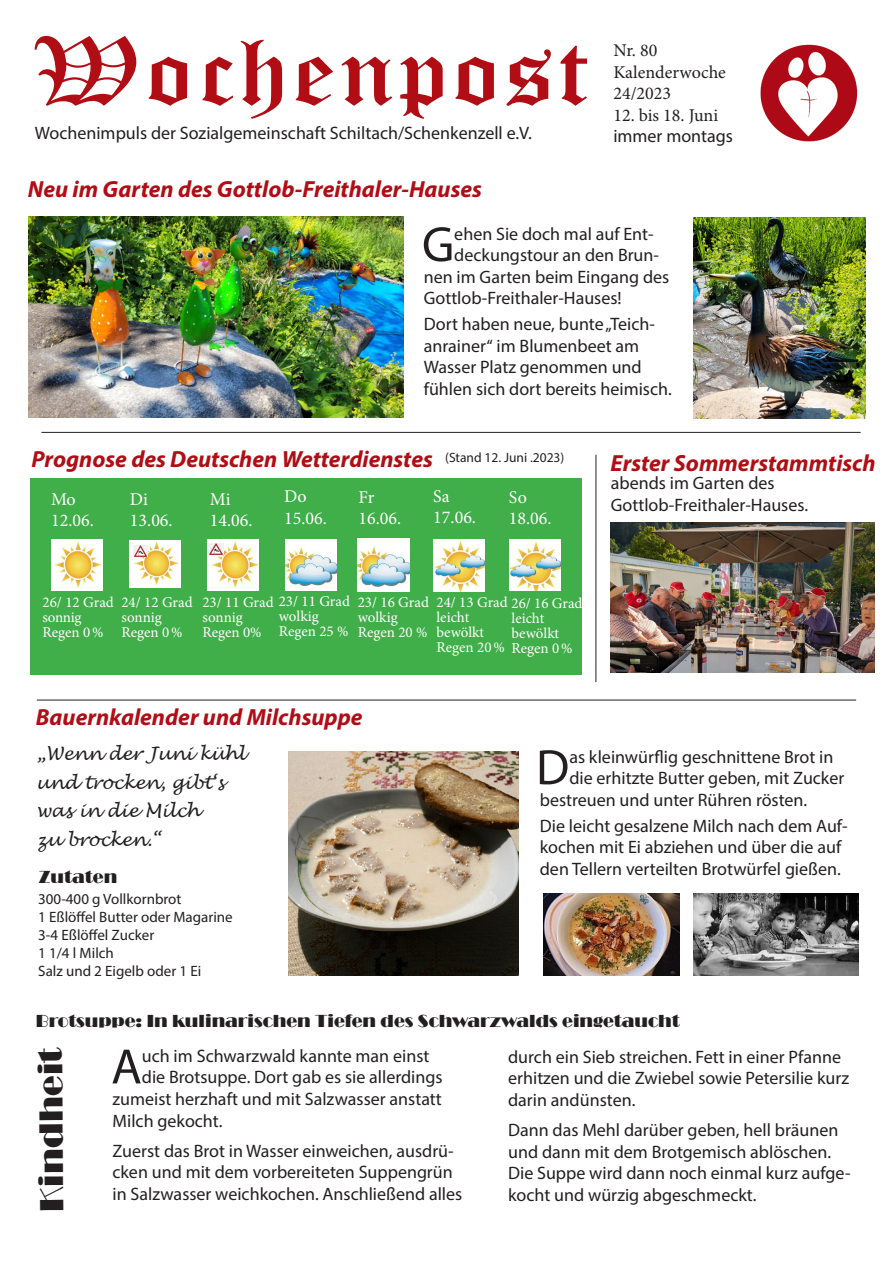
<style>
.page{position:relative;width:893px;height:1263px;background:#fff}
.page>*{position:absolute;margin:0;border:0;box-sizing:border-box;transform-origin:0 0}
.t1{font:94.5px "Old English Text";letter-spacing:.04em;color:#b00d15;scale:1.15 1}
.t2{font:50.1px "Myriad Pro";color:#231f20}
.t3{font:34.5px "Broadway";letter-spacing:-.01em;color:#231f20}
.t4{font:italic 700 23.4px "Myriad Pro";color:#b00d15}
.t5{font:18px/21.6px "Myriad Pro";color:#231f20}
.t6{font:18px "Broadway";color:#231f20}
.t7{font:italic 18px/28.5px "Lucida Handwriting";letter-spacing:-.01em;color:#231f20}
.t8{font:18px "Minion Pro";color:#fff}
.t9{font:18px "Minion Pro";color:#231f20}
.t10{font:15px/15px "Minion Pro";color:#fff}
.t11{font:15px "Myriad Pro";color:#231f20}
.t12{font:13.5px "Myriad Pro";color:#231f20}
</style>
<div class="page">
<img style="left:760px;top:44px;width:98px;height:98px">
<div style="left:30px;top:478px;width:552px;height:197px;background:#40ae49"></div>
<img style="left:51px;top:539px;width:51px;height:51px">
<img style="left:130px;top:541px;width:51px;height:47px">
<img style="left:208px;top:539px;width:51px;height:52px">
<img style="left:433px;top:539px;width:52px;height:52px">
<img style="left:285px;top:539px;width:51px;height:52px">
<img style="left:358px;top:539px;width:52px;height:52px">
<img style="left:509px;top:539px;width:51px;height:52px">
<hr style="left:596px;top:455px;width:1px;height:227px;background:#231f20">
<hr style="left:41px;top:432px;width:820px;height:1px;background:#231f20">
<img style="left:288px;top:752px;width:231px;height:224px">
<img style="left:28px;top:216px;width:375px;height:201px">
<img style="left:693px;top:218px;width:173px;height:201px">
<img style="left:543px;top:894px;width:136px;height:82px">
<img style="left:693px;top:894px;width:166px;height:82px">
<hr style="left:37px;top:700px;width:819px;height:1px;background:#231f20">
<img style="left:611px;top:522px;width:263px;height:151px">
<img style="left:133px;top:545px;width:15px;height:11px">
<img style="left:209px;top:543px;width:14px;height:11px">
<p class="t1" style="left:31px;top:11px;width:487px">Wochenpost</p>
<p class="t9" style="left:613px;top:38px;width:46px">Nr. 80</p>
<p class="t9" style="left:613px;top:60px;width:114px">Kalenderwoche</p>
<p class="t9" style="left:613px;top:81px;width:59px">24/2023</p>
<p class="t9" style="left:613px;top:103px;width:106px">12. bis 18. Juni</p>
<p class="t5" style="left:35px;top:121px;width:499px">Wochenimpuls der Sozialgemeinschaft Schiltach/Schenkenzell e.V.</p>
<p class="t5" style="left:613px;top:125px;width:121px">immer montags</p>
<p class="t4" style="left:28px;top:174px;width:455px">Neu im Garten des Gottlob-Freithaler-Hauses</p>
<p class="t2" style="left:422px;top:213px;width:34px">G</p>
<p class="t5" style="left:454px;top:222px;width:201px">ehen Sie doch mal auf Ent-</p>
<p class="t5" style="left:454px;top:244px;width:206px">deckungstour an den Brun-</p>
<p class="t5" style="left:424px;top:266px;width:247px">nen im Garten beim Eingang des</p>
<p class="t5" style="left:424px;top:287px;width:199px">Gottlob-Freithaler-Hauses!</p>
<p class="t5" style="left:424px;top:313px;width:250px">Dort haben neue, bunte „Teich&shy;anrainer“ im Blumenbeet am<br>Wasser Platz genommen und fühlen sich dort bereits heimisch.</p>
<p class="t4" style="left:31px;top:444px;width:403px">Prognose des Deutschen Wetterdienstes</p>
<p class="t12" style="left:445px;top:449px;width:121px">(Stand 12. Juni .2023)</p>
<p class="t8" style="left:51px;top:487px;width:26px">Mo</p>
<p class="t8" style="left:51px;top:509px;width:44px">12.06.</p>
<p class="t8" style="left:130px;top:487px;width:20px">Di</p>
<p class="t8" style="left:130px;top:508px;width:44px">13.06.</p>
<p class="t8" style="left:210px;top:487px;width:22px">Mi</p>
<p class="t8" style="left:210px;top:508px;width:44px">14.06.</p>
<p class="t8" style="left:284px;top:484px;width:24px">Do</p>
<p class="t8" style="left:284px;top:506px;width:44px">15.06.</p>
<p class="t8" style="left:358px;top:485px;width:17px">Fr</p>
<p class="t8" style="left:358px;top:506px;width:44px">16.06.</p>
<p class="t8" style="left:433px;top:484px;width:18px">Sa</p>
<p class="t8" style="left:433px;top:505px;width:44px">17.06.</p>
<p class="t8" style="left:509px;top:485px;width:19px">So</p>
<p class="t8" style="left:509px;top:506px;width:44px">18.06.</p>
<p class="t10" style="left:43px;top:595px;width:73px">26/ 12 Grad</p>
<p class="t10" style="left:43px;top:610px;width:63px">sonnig<br>Regen 0%</p>
<p class="t10" style="left:121px;top:595px;width:73px">24/ 12 Grad</p>
<p class="t10" style="left:121px;top:610px;width:63px">sonnig<br>Regen 0%</p>
<p class="t10" style="left:202px;top:594px;width:149px">23/ 11 Grad 23/ 11 Grad</p>
<p class="t10" style="left:202px;top:610px;width:61px">sonnig<br>Regen 0%</p>
<p class="t10" style="left:279px;top:609px;width:71px">wolkig<br>Regen 25 %</p>
<p class="t10" style="left:358px;top:594px;width:73px">23/ 16 Grad</p>
<p class="t10" style="left:358px;top:609px;width:42px">wolkig</p>
<p class="t10" style="left:358px;top:624px;width:71px">Regen 20 %</p>
<p class="t10" style="left:436px;top:595px;width:148px">24/ 13 Grad 26/ 16 Grad leicht<br>bewölkt<br>Regen 20%</p>
<p class="t10" style="left:511px;top:611px;width:63px">leicht bewölkt<br>Regen 0%</p>
<p class="t4" style="left:611px;top:447px;width:267px">Erster Sommerstammtisch</p>
<p class="t5" style="left:611px;top:472px;width:199px">abends im Garten des<br>Gottlob-Freithaler-Hauses.</p>
<p class="t4" style="left:36px;top:702px;width:328px">Bauernkalender und Milchsuppe</p>
<p class="t7" style="left:36px;top:740px;width:211px">„Wenn der Juni kühl und trocken, gibt‘s was in die Milch<br>zu brocken.“</p>
<p class="t6" style="left:38px;top:867px;width:80px">Zutaten</p>
<p class="t11" style="left:38px;top:889px;width:145px">300-400 g Vollkornbrot</p>
<p class="t11" style="left:38px;top:907px;width:196px">1 Eßlöffel Butter oder Magarine</p>
<p class="t11" style="left:38px;top:925px;width:117px">3-4 Eßlöffel Zucker</p>
<p class="t11" style="left:38px;top:943px;width:77px">1 1/4 l Milch</p>
<p class="t11" style="left:38px;top:961px;width:165px">Salz und 2 Eigelb oder 1 Ei</p>
<p class="t2" style="left:536px;top:736px;width:35px">D</p>
<p class="t5" style="left:569px;top:745px;width:266px">as kleinwürflig geschnittene Brot in</p>
<p class="t5" style="left:569px;top:767px;width:276px">die erhitzte Butter geben, mit Zucker</p>
<p class="t5" style="left:540px;top:789px;width:269px">bestreuen und unter Rühren rösten.</p>
<p class="t5" style="left:540px;top:814px;width:309px">Die leicht gesalzene Milch nach dem Auf&shy;kochen mit Ei abziehen und über die auf den Tellern verteilten Brotwürfel gießen.</p>
<p class="t6" style="left:36px;top:1011px;width:645px">Brotsuppe: In kulinarischen Tiefen des Schwarzwalds eingetaucht</p>
<p class="t3" style="left:31px;top:1212px;width:167px;rotate:-90deg">Kindheit</p>
<p class="t2" style="left:111px;top:1036px;width:32px">A</p>
<p class="t5" style="left:142px;top:1045px;width:289px">uch im Schwarzwald kannte man einst</p>
<p class="t5" style="left:508px;top:1046px;width:343px">durch ein Sieb streichen. Fett in einer Pfanne erhitzen und die Zwiebel sowie Petersilie kurz darin andünsten.</p>
<p class="t5" style="left:508px;top:1119px;width:344px">Dann das Mehl darüber geben, hell bräunen und dann mit dem Brotgemisch ablöschen.<br>Die Suppe wird dann noch einmal kurz aufge&shy;kocht und würzig abgeschmeckt.</p>
<p class="t5" style="left:142px;top:1066px;width:302px">die Brotsuppe. Dort gab es sie allerdings</p>
<p class="t5" style="left:112px;top:1088px;width:331px">zumeist herzhaft und mit Salzwasser anstatt</p>
<p class="t5" style="left:112px;top:1109px;width:112px">Milch gekocht.</p>
<p class="t5" style="left:112px;top:1139px;width:351px">Zuerst das Brot in Wasser einweichen, ausdrü&shy;cken und mit dem vorbereiteten Suppengrün in Salzwasser weichkochen. Anschließend alles</p>
</div>
